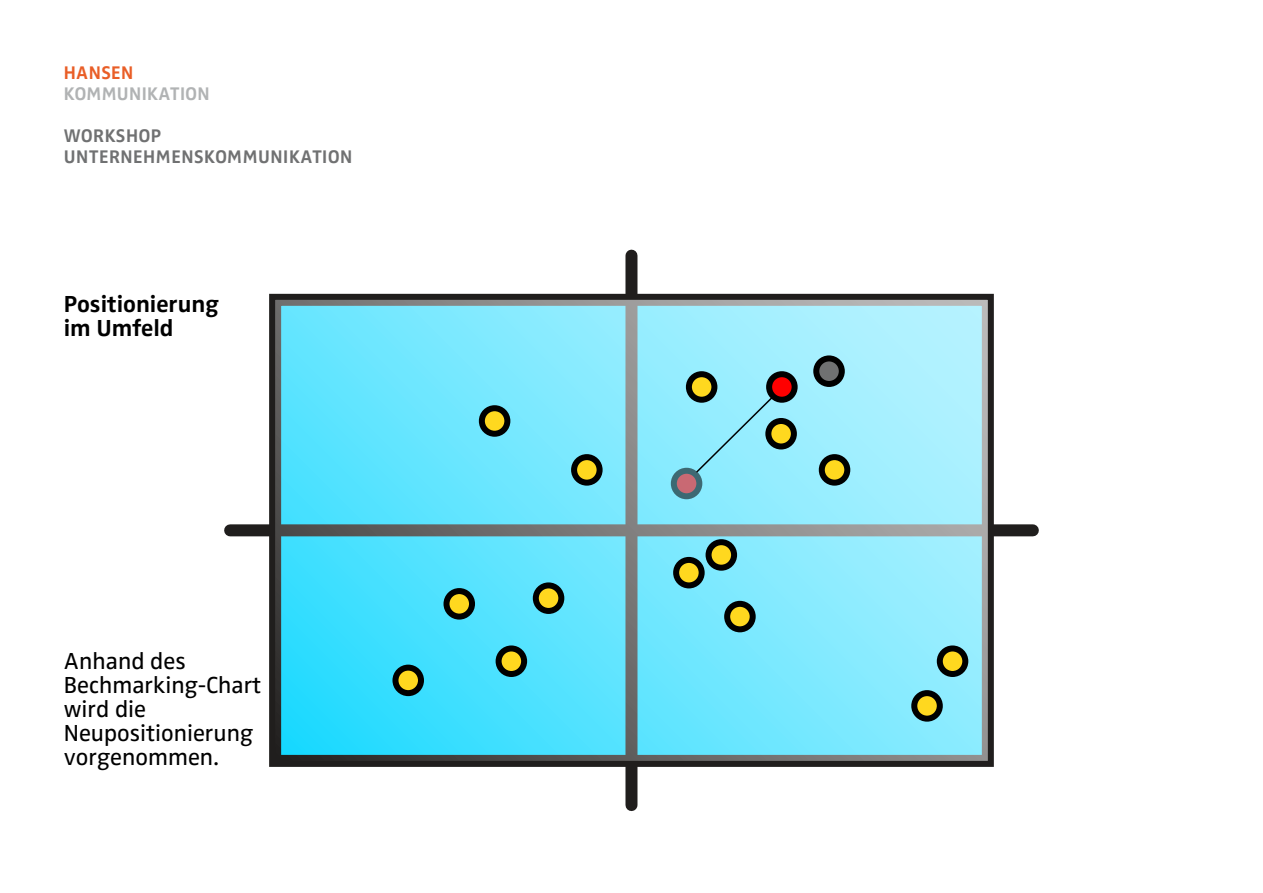
<style>
.page{position:relative;width:1263px;height:893px;background:#fff}
.page>*{position:absolute;margin:0;border:0;box-sizing:border-box;transform-origin:0 0}
.t1{font:24px/24px "Zwo Pro";color:#000}
.t2{font:700 24px/24px "Zwo Pro";color:#000}
.t3{font:700 18.9px/21px "Zwo Pro";letter-spacing:.03em;color:#707172}
.t4{font:700 18.9px "Zwo Pro";letter-spacing:.02em;color:#b1b3b4}
.t5{font:700 18.9px "Zwo Pro";letter-spacing:.02em;color:#e95e27}
</style>
<div class="page">
<div style="left:269px;top:294px;width:725px;height:473px;border:12px solid #201e1d"></div>
<div style="left:625px;top:256px;width:12px;height:549px;background:#201e1d"></div>
<div style="left:230px;top:524px;width:803px;height:12px;background:#201e1d"></div>
<svg style="left:275px;top:300px;width:713px;height:461px"></svg>
<svg style="left:674px;top:471px;width:25px;height:25px"></svg>
<div style="left:671px;top:468px;width:31px;height:31px;border:6px solid #000;border-radius:50%"></div>
<svg style="left:769px;top:374px;width:26px;height:26px"></svg>
<div style="left:766px;top:371px;width:32px;height:32px;border:6px solid #000;border-radius:50%"></div>
<svg style="left:816px;top:358px;width:26px;height:26px"></svg>
<div style="left:813px;top:355px;width:32px;height:32px;border:6px solid #000;border-radius:50%"></div>
<div style="left:689px;top:374px;width:25px;height:26px;background:#ffd81f;border-radius:50%"></div>
<div style="left:686px;top:371px;width:31px;height:32px;border:6px solid #000;border-radius:50%"></div>
<div style="left:822px;top:457px;width:25px;height:26px;background:#ffd81f;border-radius:50%"></div>
<div style="left:819px;top:454px;width:31px;height:32px;border:6px solid #000;border-radius:50%"></div>
<div style="left:768px;top:421px;width:26px;height:25px;background:#ffd81f;border-radius:50%"></div>
<div style="left:765px;top:418px;width:32px;height:31px;border:6px solid #000;border-radius:50%"></div>
<svg style="left:574px;top:457px;width:26px;height:26px"></svg>
<div style="left:571px;top:454px;width:32px;height:32px;border:6px solid #000;border-radius:50%"></div>
<div style="left:482px;top:408px;width:25px;height:26px;background:#ffd81f;border-radius:50%"></div>
<div style="left:479px;top:405px;width:31px;height:32px;border:6px solid #000;border-radius:50%"></div>
<svg style="left:446px;top:591px;width:26px;height:26px"></svg>
<div style="left:443px;top:588px;width:32px;height:32px;border:6px solid #000;border-radius:50%"></div>
<div style="left:536px;top:585px;width:25px;height:26px;background:#ffd81f;border-radius:50%"></div>
<div style="left:533px;top:582px;width:31px;height:32px;border:6px solid #000;border-radius:50%"></div>
<div style="left:499px;top:648px;width:25px;height:26px;background:#ffd81f;border-radius:50%"></div>
<div style="left:496px;top:645px;width:31px;height:32px;border:6px solid #000;border-radius:50%"></div>
<div style="left:395px;top:668px;width:26px;height:25px;background:#ffd81f;border-radius:50%"></div>
<div style="left:392px;top:665px;width:32px;height:31px;border:6px solid #000;border-radius:50%"></div>
<div style="left:727px;top:604px;width:26px;height:25px;background:#ffd81f;border-radius:50%"></div>
<div style="left:724px;top:601px;width:32px;height:31px;border:6px solid #000;border-radius:50%"></div>
<div style="left:676px;top:560px;width:26px;height:25px;background:#ffd81f;border-radius:50%"></div>
<div style="left:673px;top:557px;width:32px;height:31px;border:6px solid #000;border-radius:50%"></div>
<svg style="left:708px;top:542px;width:26px;height:26px"></svg>
<div style="left:705px;top:539px;width:32px;height:32px;border:6px solid #000;border-radius:50%"></div>
<svg style="left:914px;top:693px;width:26px;height:26px"></svg>
<div style="left:911px;top:690px;width:32px;height:32px;border:6px solid #000;border-radius:50%"></div>
<div style="left:940px;top:648px;width:25px;height:26px;background:#ffd81f;border-radius:50%"></div>
<div style="left:937px;top:645px;width:31px;height:32px;border:6px solid #000;border-radius:50%"></div>
<svg style="left:695px;top:394px;width:81px;height:80px"></svg>
<p class="t5" style="left:64px;top:61px;width:71px">HANSEN</p>
<p class="t4" style="left:64px;top:82px;width:147px">KOMMUNIKATION</p>
<p class="t3" style="left:64px;top:125px;width:99px">WORKSHOP<br>UNTERNEHMENS</p>
<p class="t3" style="left:204px;top:146px;width:24px">KOMMUNIKATION</p>
<p class="t2" style="left:64px;top:293px;width:157px">POSITIONIERUNG<br>IM UMFELD</p>
<p class="t1" style="left:64px;top:650px;width:199px">Anhand des<br>Bechmarking-Chart wird die<br>Neupositionierung vorgenommen.</p>
</div>
